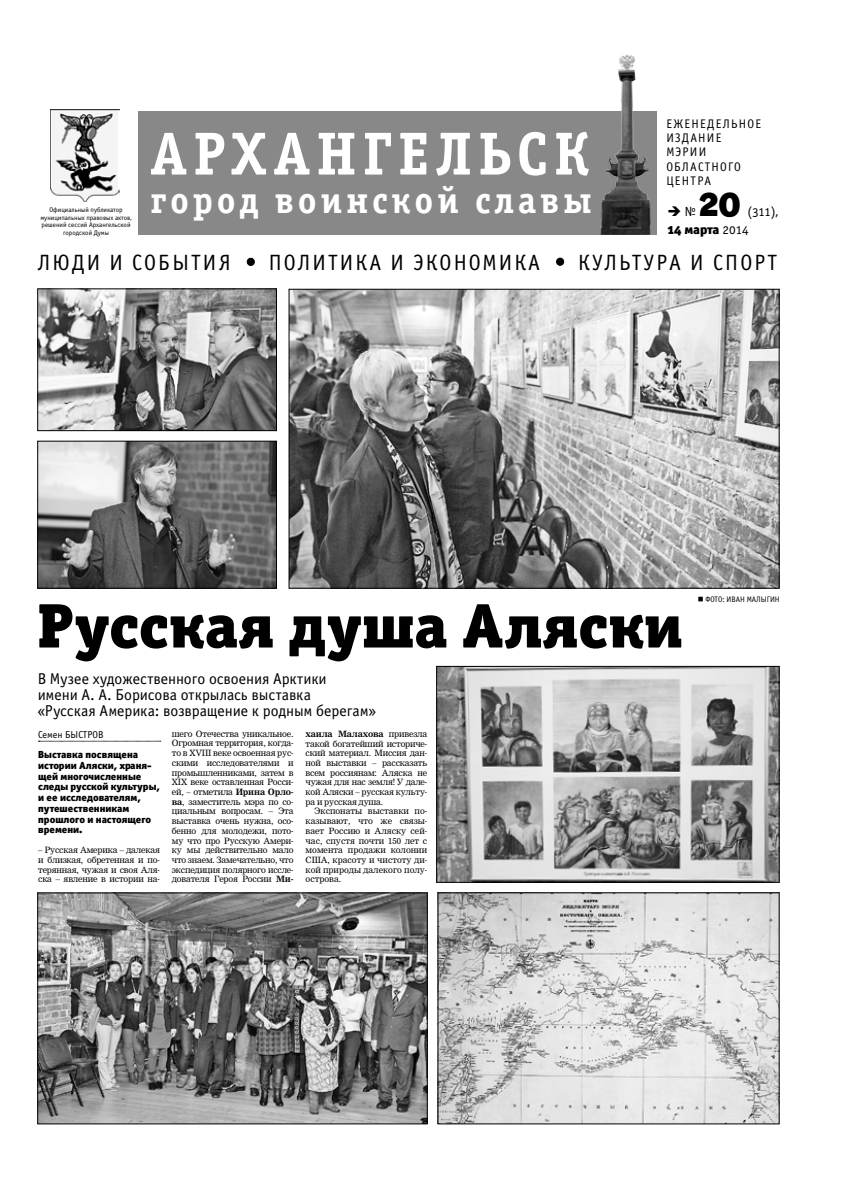
<style>
.page{position:relative;width:842px;height:1191px;background:#fff}
.page>*{position:absolute;margin:0;border:0;box-sizing:border-box;transform-origin:0 0}
.t1{font:63px "Officina Serif Black OSC";color:#000}
.t2{font:60.8px "Officina Serif Bold C";letter-spacing:.1em;color:#fff}
.t3{font:38.6px "Officina Sans Black OSC";color:#000}
.t4{font:37.7px "Officina Serif Bold C";letter-spacing:.1em;color:#fff}
.t5{font:22.2px "Officina Sans Book C";letter-spacing:.1em;color:#000}
.t6{font:15.8px/15.8px "Officina Sans Book OSC";letter-spacing:-.005em;color:#000}
.t7{font:13.4px "Officina Sans Black OSC";letter-spacing:-.015em;color:#000}
.t8{font:13.4px "Officina Sans Book OSC";color:#000}
.t9{font:12.5px/14.2px "Officina Sans Book C";letter-spacing:.1em;color:#000}
.t10{font:10.3px/10.8px "Officina Sans Black C";color:#000}
.t11{font:10px "Officina Sans Book OSC";color:#000}
.t12{font:8.5px/9.7px "Nimrod Cyr";letter-spacing:-.02em;color:#000;text-align:justify}
.t13{font:8px "Officina Sans Book OSC";color:#000}
.t14{font:6.8px/7.8px "Officina Sans Book C";color:#000}
.s1{font-family:"Officina Sans Book OSC"}
.s2{font-weight:700}
</style>
<div class="page">
<div style="left:247px;top:258px;width:7px;height:7px;background:#000;border-radius:50%"></div>
<div style="left:247px;top:258px;width:7px;height:7px;border:1px solid #000;border-radius:50%"></div>
<div style="left:556px;top:258px;width:8px;height:7px;background:#000;border-radius:50%"></div>
<div style="left:556px;top:258px;width:8px;height:7px;border:1px solid #000;border-radius:50%"></div>
<div style="left:138px;top:111px;width:519px;height:123px;background:#888"></div>
<img style="left:50px;top:110px;width:69px;height:92px">
<img style="left:600px;top:54px;width:51px;height:180px">
<img style="left:40px;top:291px;width:235px;height:138px">
<div style="left:38px;top:289px;width:239px;height:142px;border:1px solid #000"></div>
<img style="left:40px;top:894px;width:385px;height:228px">
<div style="left:38px;top:892px;width:389px;height:232px;border:1px solid #000"></div>
<img style="left:440px;top:894px;width:337px;height:228px">
<img style="left:40px;top:443px;width:235px;height:143px">
<div style="left:38px;top:441px;width:239px;height:147px;border:1px solid #000"></div>
<svg style="left:38px;top:741px;width:123px;height:1px"></svg>
<img style="left:438px;top:668px;width:339px;height:212px">
<div style="left:436px;top:666px;width:343px;height:216px;border:1px solid #000"></div>
<img style="left:291px;top:291px;width:486px;height:295px">
<div style="left:289px;top:289px;width:490px;height:299px;border:1px solid #000"></div>
<p class="t14" style="left:49px;top:206px;width:75px">Официальный публикатор</p>
<p class="t14" style="left:40px;top:213px;width:93px">муниципальных правовых актов, решений сессий Архангельской</p>
<p class="t14" style="left:63px;top:229px;width:47px">городской Думы</p>
<h2 class="t2" style="left:150px;top:120px;width:441px">Архангельск</h2>
<h3 class="t4" style="left:150px;top:179px;width:443px">город воинской славы</h3>
<h3 class="t9" style="left:666px;top:117px;width:96px">еженедельное издание мэрии областного центра</h3>
<h3 class="t3" style="left:699px;top:179px;width:43px">20</h3>
<h3 class="t8" style="left:684px;top:205px;width:13px">№</h3>
<h3 class="t8" style="left:747px;top:205px;width:32px">(311),</h3>
<h3 class="t7" style="left:667px;top:221px;width:83px">14 марта <span class="s1">2014</span></h3>
<h3 class="t5" style="left:38px;top:250px;width:194px">люди и события</h3>
<h3 class="t5" style="left:269px;top:250px;width:273px">Политика и экономика</h3>
<h3 class="t5" style="left:578px;top:250px;width:201px">культура и сп орт</h3>
<h1 class="t1" style="left:38px;top:585px;width:646px">Русская душа Аляски</h1>
<h3 class="t6" style="left:38px;top:671px;width:340px">ВМузее художественного освоения Арктики<br>имени А. А. Борисова открылась выставка<br>«Русская Америка: возвращение к родным берегам»</h3>
<p class="t11" style="left:38px;top:728px;width:61px">Семен БЫСТРОВ</p>
<p class="t10" style="left:38px;top:749px;width:123px">Выставка посвящена истории Аляски, храня&shy;щей многочисленные следы русской культуры, и ее исследователям, путешественникам прошлого и настоящего времени.</p>
<p class="t12" style="left:38px;top:845px;width:123px">– Русская Америка – далекая и близкая, обретенная и по&shy;терянная, чужая и своя Аля&shy;ска – явление в истории на-</p>
<p class="t12" style="left:172px;top:729px;width:123px">шего Отечества уникальное.<br>Огромная территория, когда&shy;то в XVIII веке освоенная рус&shy;скими исследователями и промышленниками, затем в XIX веке оставленная Росси&shy;ей, – отметила <span class="s2">Ирина Орло&shy;ва</span>, заместитель мэра по со&shy;циальным вопросам. – Эта выставка очень нужна, осо&shy;бенно для молодежи, пото&shy;му что про Русскую Амери&shy;ку мы действительно мало что знаем. Замечательно, что экспедиция полярного иссле&shy;дователя Героя России <span class="s2">Ми-</span></p>
<p class="t12" style="left:305px;top:729px;width:123px"><span class="s2">хаила Малахова</span> привезла такой богатейший историче&shy;ский материал. Миссия дан&shy;ной выставки – рассказать всем россиянам: Аляска не чужая для нас земля! У дале&shy;кой Аляски – русская культу&shy;ра и русская душа.</p>
<p class="t12" style="left:305px;top:806px;width:123px;text-indent:9px">Экспонаты выставки по&shy;казывают, что же связы&shy;вает Россию и Аляску сей&shy;час, спустя почти 150 лет с момента продажи колонии США, красоту и чистоту ди&shy;кой природы далекого полу&shy;острова.</p>
<p class="t13" style="left:705px;top:594px;width:76px">фото: иван малыгин</p>
</div>
